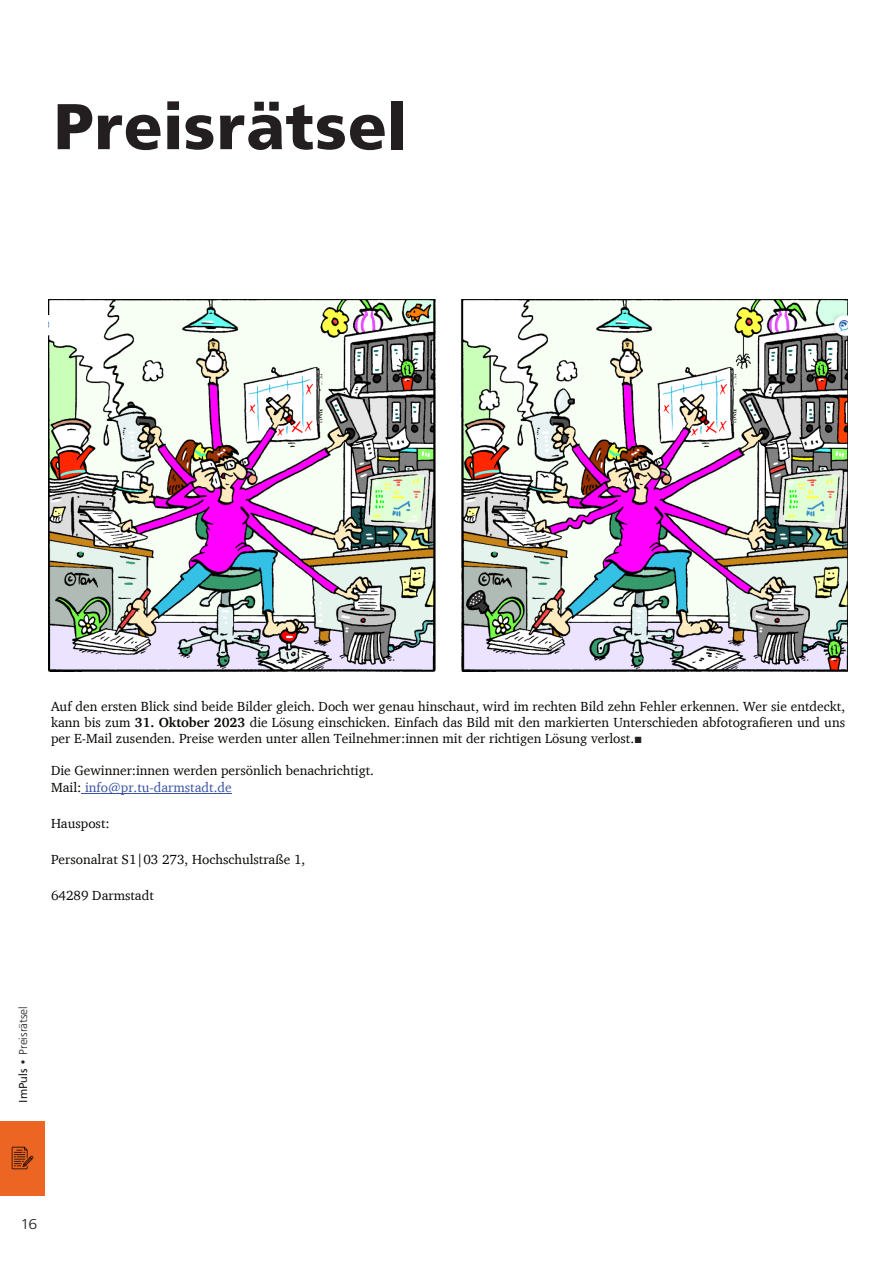
<style>
.page{position:relative;width:893px;height:1263px;background:#fff}
.page>*{position:absolute;margin:0;border:0;box-sizing:border-box;transform-origin:0 0}
.t1{font:800 67.5px "Front Page Pro";letter-spacing:.01em;color:#231f20}
.t2{font:300 15px "Front Page Pro";color:#231f20;scale:1.1 1}
.t3{font:13.5px/16.2px "Charter";color:#080704;text-align:justify}
.t4{font:300 12px "Front Page Pro";letter-spacing:-.01em;color:#231f20}
.s1{font-weight:700}
.s2{font-family:"Arial";color:#231f20}
.s3{color:#3a53a3}
.s4{font-weight:400}
</style>
<div class="page">
<hr style="left:81px;top:793px;width:151px;height:1px;background:#3a53a3">
<div style="left:0;top:1121px;width:45px;height:74px;background:#ec6523"></div>
<img style="left:11px;top:1147px;width:22px;height:22px">
<img style="left:49px;top:299px;width:798px;height:373px">
<h1 class="t1" style="left:53px;top:101px;width:355px">Preisrätsel</h1>
<p class="t3" style="left:51px;top:699px;width:795px">Auf den ersten Blick sind beide Bilder gleich. Doch wer genau hinschaut, wird im rechten Bild zehn Fehler erkennen. Wer sie entdeckt, kann bis zum <span class="s1">31. Oktober 2023</span> die Lösung einschicken. Einfach das Bild mit den markierten Unterschieden abfotografieren und uns per E-Mail zusenden. Preise werden unter allen Teilnehmer:innen mit der richtigen Lösung verlost.<span class="s2">■</span></p>
<p class="t3" style="left:51px;top:763px;width:324px;line-height:16.8px">Die Gewinner:innen werden persönlich benachrichtigt.<br>Mail: <span class="s3">info@pr.tu-darmstadt.de</span></p>
<p class="t3" style="left:51px;top:816px;width:60px">Hauspost:</p>
<p class="t3" style="left:51px;top:852px;width:256px">Personalrat S1|03 273, Hochschulstraße 1,</p>
<p class="t3" style="left:51px;top:888px;width:104px">64289 Darmstadt</p>
<p class="t4" style="left:18px;top:1103px;width:98px;rotate:-90deg"><span class="s4">ImPuls</span> • Preisrätsel</p>
<p class="t2" style="left:20px;top:1218px;width:17px">16</p>
</div>
